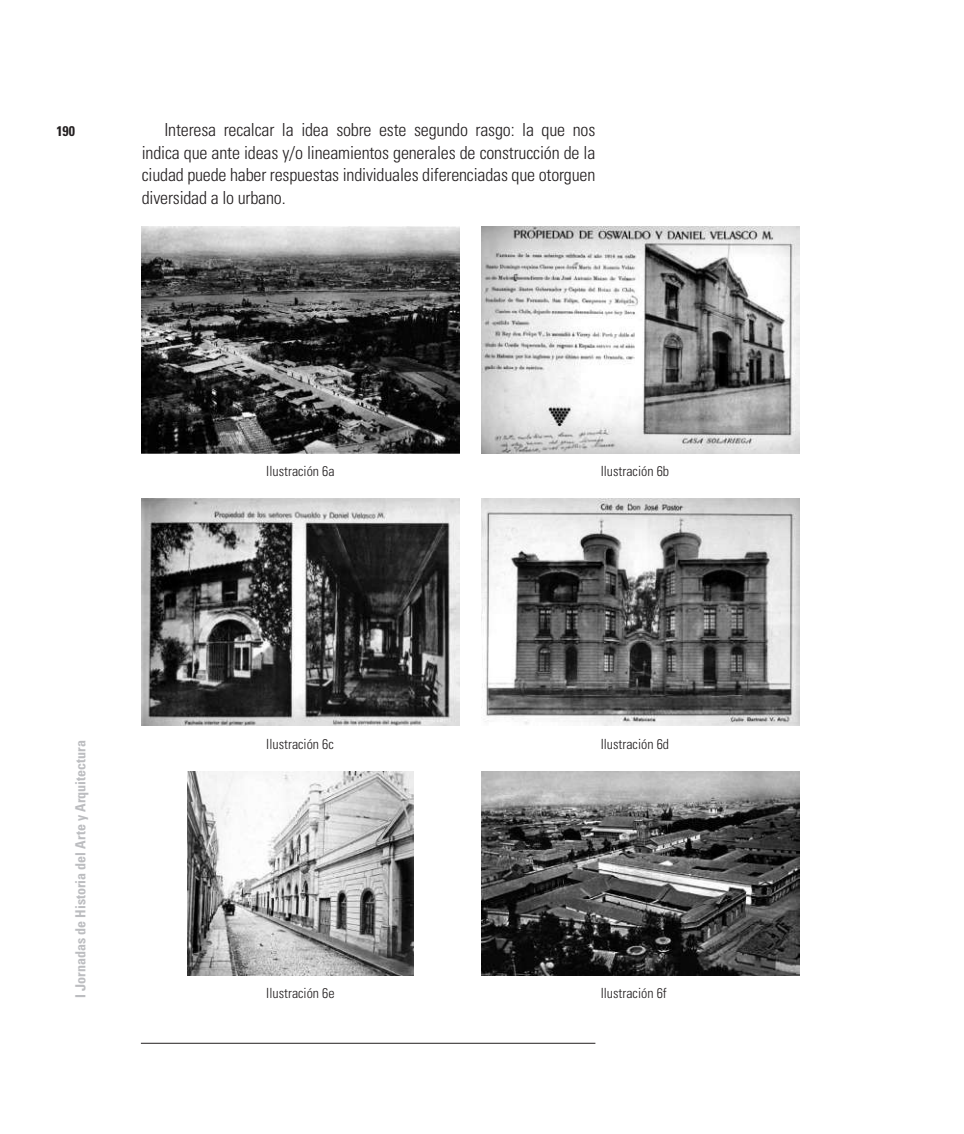
<style>
.page{position:relative;width:964px;height:1134px;background:#fff}
.page>*{position:absolute;margin:0;border:0;box-sizing:border-box;transform-origin:0 0}
.t1{font:300 condensed 18px/22.6px "Univers LT Std";letter-spacing:-.01em;color:#231f20;text-align:justify}
.t2{font:300 condensed 14px "Univers LT Std";color:#231f20}
.t3{font:700 condensed 14px "Univers LT Std";color:#bcbdc0}
.t4{font:700 condensed 14px "Univers LT Std";color:#231f20}
</style>
<div class="page">
<hr style="left:141px;top:1043px;width:454px;height:1px;background:#231f20">
<img style="left:141px;top:227px;width:319px;height:227px">
<img style="left:481px;top:227px;width:318px;height:227px">
<img style="left:481px;top:499px;width:318px;height:227px">
<img style="left:141px;top:499px;width:319px;height:227px">
<img style="left:481px;top:771px;width:318px;height:204px">
<img style="left:187px;top:771px;width:227px;height:204px">
<p class="t4" style="left:56px;top:122px;width:20px">190</p>
<p class="t1" style="left:142px;top:118px;width:455px;text-indent:23px">Interesa recalcar la idea sobre este segundo rasgo: la que nos indica que ante ideas y/o lineamientos generales de construcción de la ciudad puede haber respuestas individuales diferenciadas que otorguen diversidad a lo urbano.</p>
<p class="t2" style="left:266px;top:462px;width:70px">Ilustración 6a</p>
<p class="t2" style="left:601px;top:462px;width:70px">Ilustración 6b</p>
<p class="t3" style="left:72px;top:998px;width:259px;rotate:-90deg">I Jornadas de Historia del Arte y Arquitectura</p>
<p class="t2" style="left:266px;top:736px;width:69px">Ilustración 6c</p>
<p class="t2" style="left:601px;top:736px;width:70px">Ilustración 6d</p>
<p class="t2" style="left:266px;top:984px;width:70px">Ilustración 6e</p>
<p class="t2" style="left:601px;top:984px;width:68px">Ilustración 6f</p>
</div>
